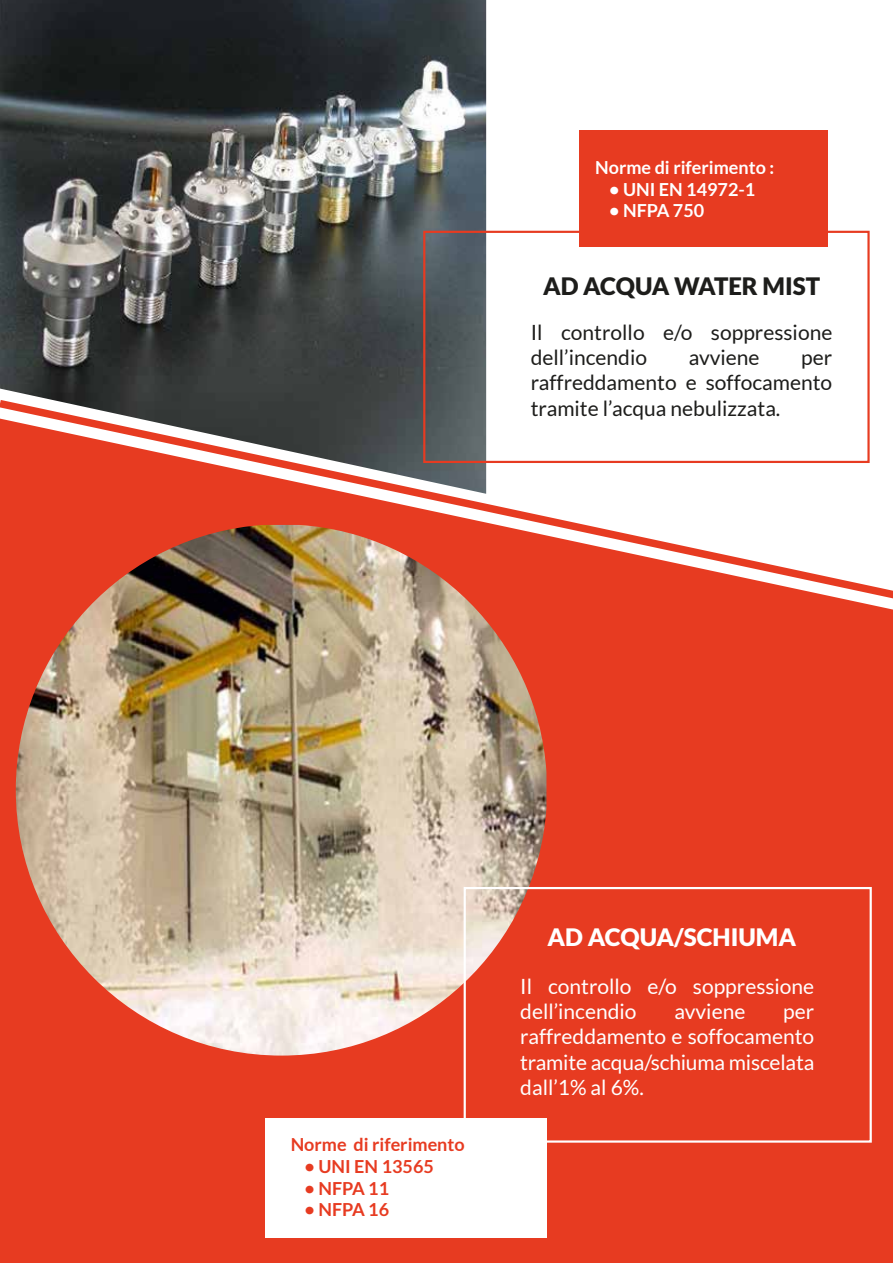
<style>
.page{position:relative;width:893px;height:1263px;background:#fff}
.page>*{position:absolute;margin:0;border:0;box-sizing:border-box;transform-origin:0 0}
.t1{font:900 24px "Lato";color:#1d1d1b}
.t2{font:900 24px "Lato";color:#fff}
.t3{font:21px/25.2px "Lato";color:#fff}
.t4{font:21px/25.2px "Lato";color:#1d1d1b}
.t5{font:700 18px "Lato";color:#e73b21}
.t6{font:700 18px "Lato";color:#fff}
</style>
<div class="page">
<div style="left:0;top:794px;width:893px;height:469px;background:#e73b21"></div>
<svg style="left:0;top:395px;width:893px;height:399px"></svg>
<img style="left:0;top:0;width:486px;height:494px">
<div style="left:423px;top:231px;width:447px;height:232px;border:2px solid #e73b21"></div>
<div style="left:579px;top:130px;width:248px;height:117px;background:#e73b21"></div>
<img style="left:16px;top:525px;width:530px;height:530px;border-radius:256px">
<div style="left:265px;top:1119px;width:281px;height:119px;background:#fff"></div>
<div style="left:464px;top:887px;width:408px;height:256px;border:2px solid #fff"></div>
<p class="t6" style="left:595px;top:157px;width:180px">Norme di riferimento :</p>
<p class="t6" style="left:609px;top:179px;width:148px">• UNI EN 14972-1</p>
<p class="t6" style="left:609px;top:200px;width:97px">• NFPA 750</p>
<p class="t1" style="left:543px;top:272px;width:279px">AD ACQUA WATER MIST</p>
<p class="t4" style="left:531px;top:320px;width:303px">Il controllo e/o soppressione dell’incendio</p>
<p class="t4" style="left:689px;top:345px;width:72px">avviene</p>
<p class="t4" style="left:531px;top:345px;width:303px;text-align:justify;text-indent:270px">per raffreddamento e soffocamento tramite l’acqua nebulizzata.</p>
<p class="t5" style="left:291px;top:1134px;width:176px">Norme di riferimento</p>
<p class="t5" style="left:305px;top:1156px;width:131px">• UNI EN 13565</p>
<p class="t5" style="left:305px;top:1177px;width:86px">• NFPA 11</p>
<p class="t5" style="left:305px;top:1199px;width:86px">• NFPA 16</p>
<p class="t2" style="left:548px;top:923px;width:250px">AD ACQUA/SCHIUMA</p>
<p class="t3" style="left:520px;top:974px;width:295px">Il controllo e/o soppressione dell’incendio</p>
<p class="t3" style="left:674px;top:999px;width:72px">avviene</p>
<p class="t3" style="left:520px;top:999px;width:295px;text-align:justify;text-indent:263px">per raffreddamento e soffocamento tramite acqua/schiuma miscelata dall’1% al 6%.</p>
</div>
